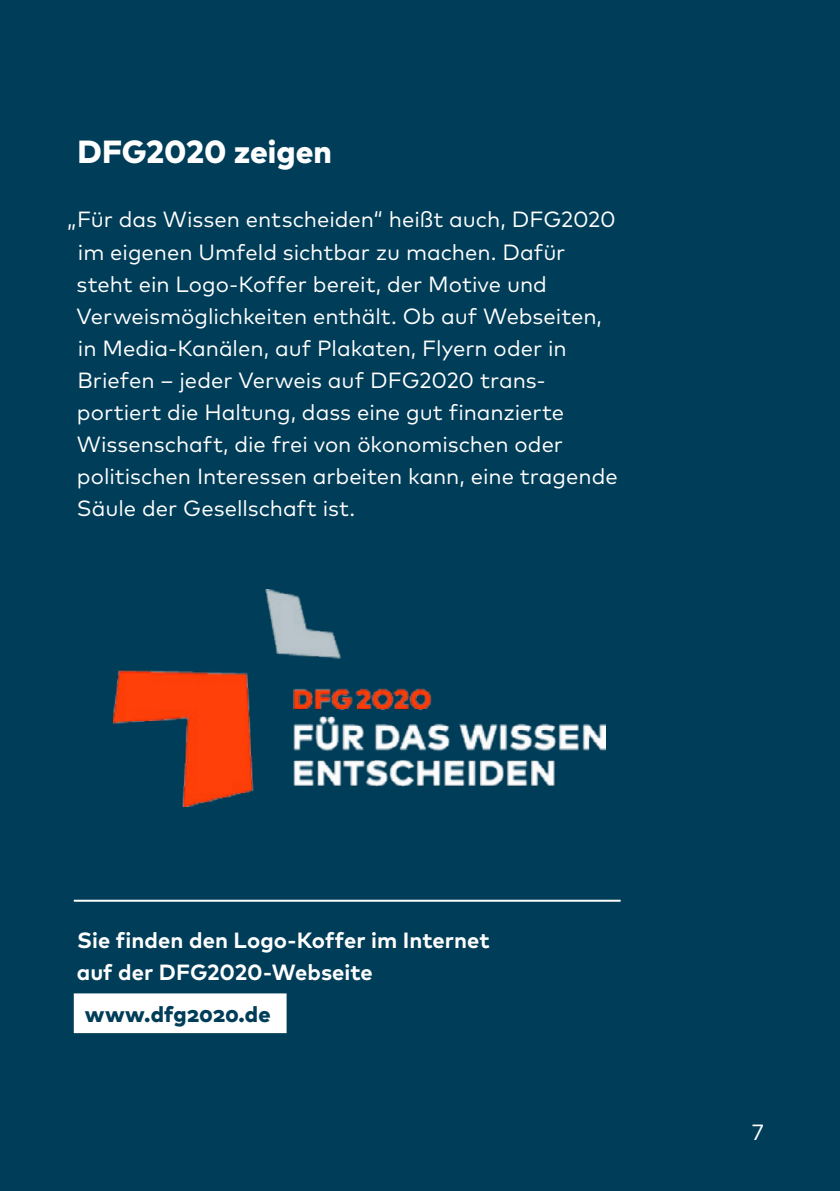
<style>
.page{position:relative;width:840px;height:1191px;background:#fff}
.page>*{position:absolute;margin:0;border:0;box-sizing:border-box;transform-origin:0 0}
.t1{font:800 32px "FF Mark Pro";color:#fff}
.t2{font:22px/32px "FF Mark Pro";color:#fff}
.t3{font:700 22px/32px "FF Mark Pro";letter-spacing:.005em;color:#fff}
.t4{font:800 22px "FF Mark Pro";letter-spacing:-.005em;color:#003d58}
</style>
<div class="page">
<div style="left:0;top:0;width:839px;height:1191px;background:#003d58"></div>
<img style="left:114px;top:589px;width:491px;height:217px">
<div style="left:74px;top:993px;width:212px;height:40px;background:#fff"></div>
<hr style="left:74px;top:899px;width:546px;height:2px;background:#fff">
<h1 class="t1" style="left:77px;top:128px;width:256px">DFG2020 zeigen</h1>
<p class="t2" style="left:76px;top:202px;width:542px;text-indent:-9px">„Für das Wissen entscheiden“ heißt auch, DFG2020 im eigenen Umfeld sichtbar zu machen. Dafür steht ein Logo-Koffer bereit, der Motive und Verweismöglichkeiten enthält. Ob auf Webseiten, in Media-Kanälen, auf Plakaten, Flyern oder in Briefen – jeder Verweis auf DFG2020 trans&shy;portiert die Haltung, dass eine gut finanzierte Wissenschaft, die frei von ökonomischen oder politischen Interessen arbeiten kann, eine tragende Säule der Gesellschaft ist.</p>
<p class="t3" style="left:77px;top:922px;width:414px">Sie finden den Logo-Koffer im Internet auf der DFG2020-Webseite</p>
<p class="t4" style="left:85px;top:997px;width:187px">www.dfg2020.de</p>
<p class="t2" style="left:751px;top:1114px;width:14px">7</p>
</div>
